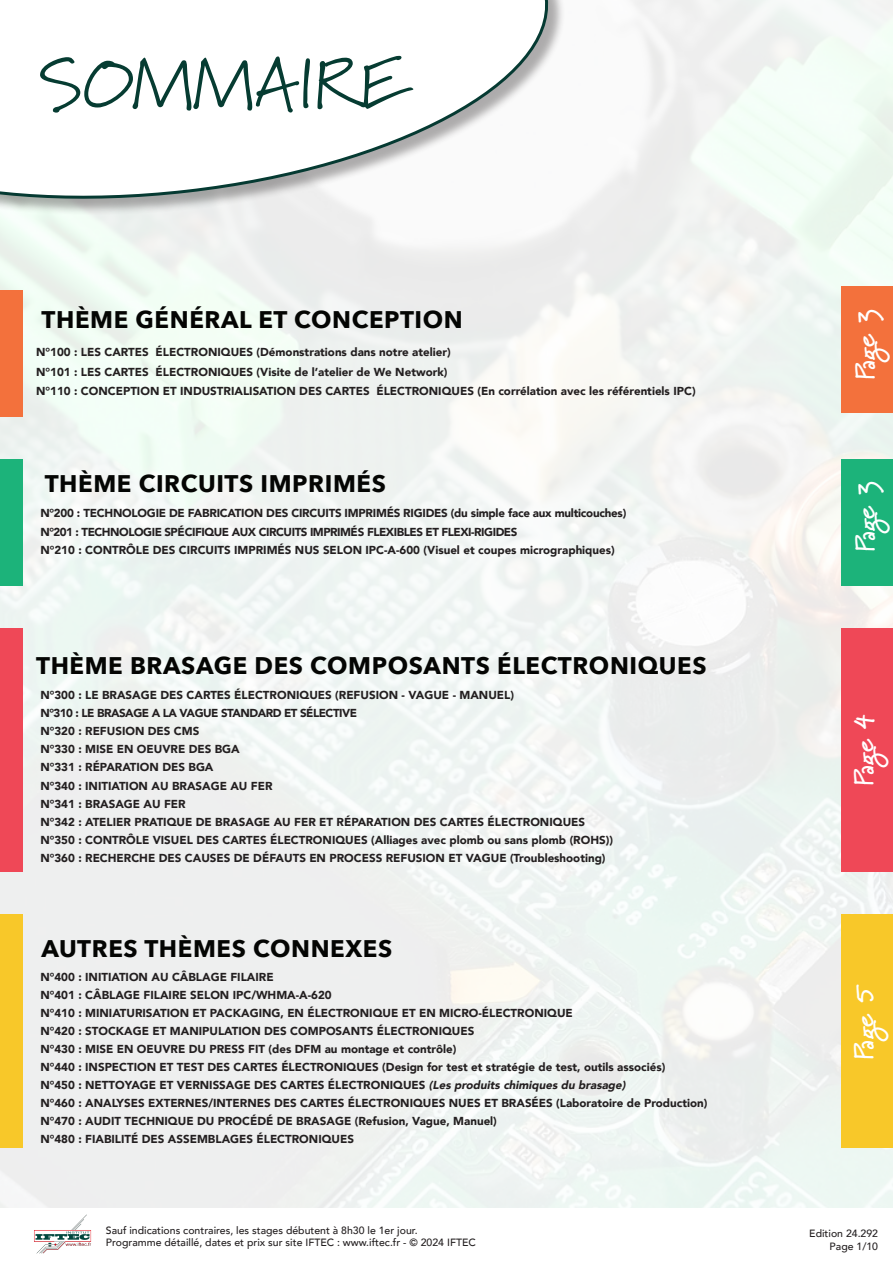
<style>
.page{position:relative;width:893px;height:1263px;background:#fff}
.page>*{position:absolute;margin:0;border:0;box-sizing:border-box;transform-origin:0 0}
.t1{font:70.8px "Marydale";color:#063c32}
.t2{font:700 27px "Marydale";letter-spacing:-.01em;color:#fff}
.t3{font:700 24px "Avenir Next";letter-spacing:.025em;color:#040503}
.t4{font:900 11.55px "Avenir";color:#231f20}
.t5{font:900 11.55px "Avenir";letter-spacing:-.04em;color:#231f20}
.t6{font:900 11.55px "Avenir";letter-spacing:-.02em;color:#231f20}
.t7{font:500 10.5px "Avenir";color:#231f20}
.s1{font-style:italic}
</style>
<div class="page">
<img style="left:0;top:0;width:893px;height:1208px">
<div style="left:0;top:0;width:565px;height:216px;background:#231f20;opacity:.36"></div>
<svg style="left:0;top:0;width:556px;height:215px"></svg>
<div style="left:841px;top:286px;width:52px;height:127px;background:#f3713c"></div>
<div style="left:0;top:290px;width:22px;height:127px;background:#f3713c"></div>
<div style="left:0;top:459px;width:22px;height:126px;background:#1cb37a"></div>
<div style="left:841px;top:459px;width:52px;height:126px;background:#1cb37a"></div>
<div style="left:0;top:628px;width:22px;height:243px;background:#ef4857"></div>
<div style="left:841px;top:628px;width:52px;height:243px;background:#ef4857"></div>
<div style="left:0;top:914px;width:22px;height:234px;background:#f8c829"></div>
<div style="left:841px;top:914px;width:52px;height:234px;background:#f8c829"></div>
<img style="left:34px;top:1214px;width:58px;height:40px">
<p class="t1" style="left:38px;top:41px;width:370px">SOMMAIRE</p>
<p class="t3" style="left:42px;top:299px;width:423px">THÈME GÉNÉRAL ET CONCEPTION</p>
<p class="t4" style="left:36px;top:342px;width:416px">N°100 : LES CARTES ÉLECTRONIQUES (Démonstrations dans notre atelier)</p>
<p class="t4" style="left:36px;top:362px;width:413px">N°101 : LES CARTES ÉLECTRONIQUES (Visite de l’atelier de We Network)</p>
<p class="t4" style="left:36px;top:381px;width:661px">N°110 : CONCEPTION ET INDUSTRIALISATION DES CARTES ÉLECTRONIQUES (En corrélation avec les référentiels IPC)</p>
<p class="t3" style="left:45px;top:463px;width:343px">THÈME CIRCUITS IMPRIMÉS</p>
<p class="t6" style="left:40px;top:503px;width:587px">N°200 : TECHNOLOGIE DE FABRICATION DES CIRCUITS IMPRIMÉS RIGIDES (du simple face aux multicouches)</p>
<p class="t5" style="left:40px;top:522px;width:478px">N°201 : TECHNOLOGIE SPÉCIFIQUE AUX CIRCUITS IMPRIMÉS FLEXIBLES ET FLEXI-RIGIDES</p>
<p class="t4" style="left:40px;top:540px;width:576px">N°210 : CONTRÔLE DES CIRCUITS IMPRIMÉS NUS SELON IPC-A-600 (Visuel et coupes micrographiques)</p>
<p class="t3" style="left:36px;top:644px;width:672px">THÈME BRASAGE DES COMPOSANTS ÉLECTRONIQUES</p>
<p class="t4" style="left:40px;top:685px;width:475px">N°300 : LE BRASAGE DES CARTES ÉLECTRONIQUES (REFUSION - VAGUE - MANUEL)</p>
<p class="t5" style="left:40px;top:703px;width:318px">N°310 : LE BRASAGE A LA VAGUE STANDARD ET SÉLECTIVE</p>
<p class="t4" style="left:40px;top:721px;width:160px">N°320 : REFUSION DES CMS</p>
<p class="t4" style="left:40px;top:739px;width:201px">N°330 : MISE EN OEUVRE DES BGA</p>
<p class="t4" style="left:40px;top:757px;width:175px">N°331 : RÉPARATION DES BGA</p>
<p class="t4" style="left:40px;top:775px;width:234px">N°340 : INITIATION AU BRASAGE AU FER</p>
<p class="t4" style="left:40px;top:793px;width:147px">N°341 : BRASAGE AU FER</p>
<p class="t4" style="left:40px;top:811px;width:546px">N°342 : ATELIER PRATIQUE DE BRASAGE AU FER ET RÉPARATION DES CARTES ÉLECTRONIQUES</p>
<p class="t4" style="left:40px;top:829px;width:574px">N°350 : CONTRÔLE VISUEL DES CARTES ÉLECTRONIQUES (Alliages avec plomb ou sans plomb (ROHS))</p>
<p class="t4" style="left:40px;top:847px;width:567px">N°360 : RECHERCHE DES CAUSES DE DÉFAUTS EN PROCESS REFUSION ET VAGUE (Troubleshooting)</p>
<p class="t3" style="left:41px;top:927px;width:352px">AUTRES THÈMES CONNEXES</p>
<p class="t4" style="left:40px;top:967px;width:235px">N°400 : INITIATION AU CÂBLAGE FILAIRE</p>
<p class="t4" style="left:40px;top:985px;width:293px">N°401 : CÂBLAGE FILAIRE SELON IPC/WHMA-A-620</p>
<p class="t4" style="left:40px;top:1003px;width:534px">N°410 : MINIATURISATION ET PACKAGING, EN ÉLECTRONIQUE ET EN MICRO-ÉLECTRONIQUE</p>
<p class="t4" style="left:40px;top:1021px;width:436px">N°420 : STOCKAGE ET MANIPULATION DES COMPOSANTS ÉLECTRONIQUES</p>
<p class="t4" style="left:40px;top:1039px;width:418px">N°430 : MISE EN OEUVRE DU PRESS FIT (des DFM au montage et contrôle)</p>
<p class="t4" style="left:40px;top:1057px;width:626px">N°440 : INSPECTION ET TEST DES CARTES ÉLECTRONIQUES (Design for test et stratégie de test, outils associés)</p>
<p class="t4" style="left:40px;top:1075px;width:590px">N°450 : NETTOYAGE ET VERNISSAGE DES CARTES ÉLECTRONIQUES <span class="s1">(Lesproduitschimiquesdu brasage)</span></p>
<p class="t4" style="left:40px;top:1093px;width:668px">N°460 : ANALYSES EXTERNES/INTERNES DES CARTES ÉLECTRONIQUES NUES ET BRASÉES (Laboratoire de Production)</p>
<p class="t4" style="left:40px;top:1111px;width:458px">N°470 : AUDIT TECHNIQUE DU PROCÉDÉ DE BRASAGE (Refusion, Vague, Manuel)</p>
<p class="t4" style="left:40px;top:1129px;width:315px">N°480 : FIABILITÉ DES ASSEMBLAGES ÉLECTRONIQUES</p>
<p class="t7" style="left:106px;top:1221px;width:313px">Sauf indications contraires, les stages débutent à 8h30 le 1er jour.</p>
<p class="t7" style="left:106px;top:1233px;width:371px">Programme détaillé, dates et prix sur site IFTEC : www.iftec.fr - © 2024 IFTEC</p>
<p class="t2" style="left:850px;top:380px;width:73px;rotate:-90deg">Page 3</p>
<p class="t2" style="left:850px;top:552px;width:73px;rotate:-90deg">Page 3</p>
<p class="t2" style="left:848px;top:786px;width:74px;rotate:-90deg">Page 4</p>
<p class="t2" style="left:848px;top:1060px;width:77px;rotate:-90deg">Page 5</p>
<p class="t7" style="left:809px;top:1225px;width:70px">Edition 24.292</p>
<p class="t7" style="left:830px;top:1237px;width:50px">Page 1/10</p>
</div>
